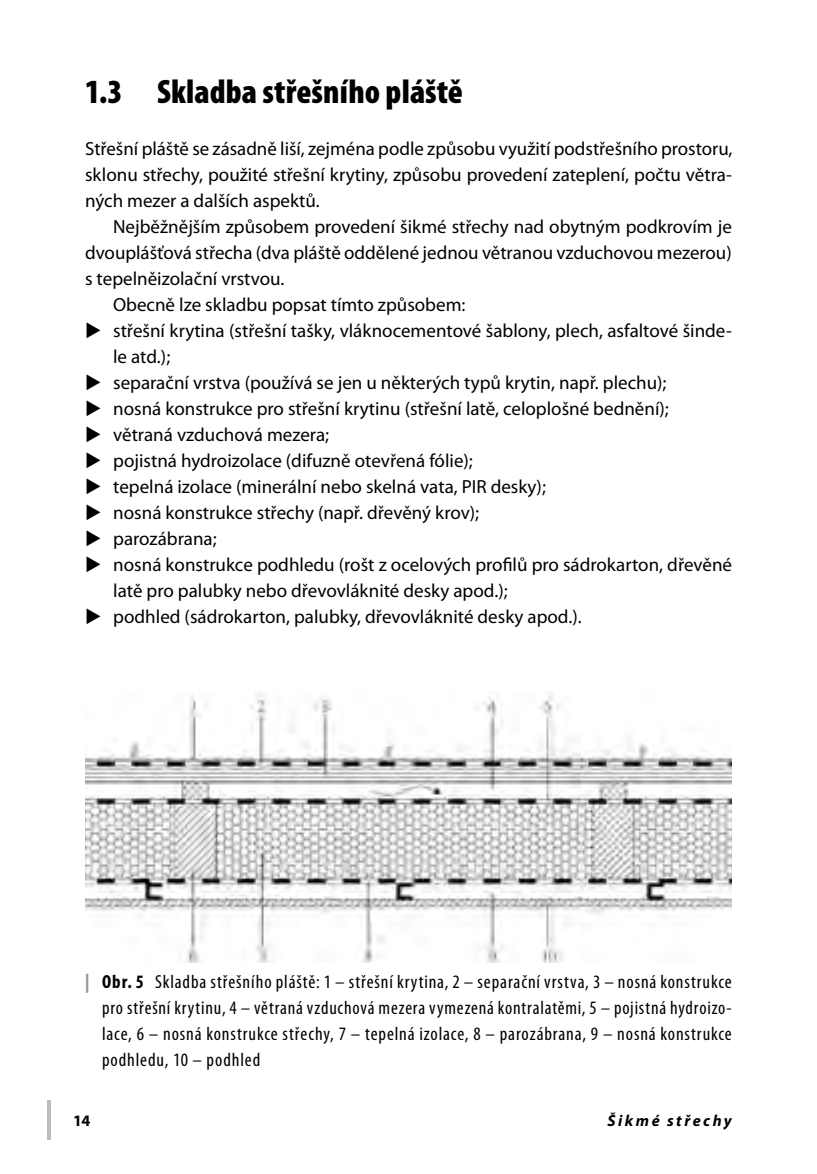
<style>
.page{position:relative;width:817px;height:1174px;background:#fff}
.page>*{position:absolute;margin:0;border:0;box-sizing:border-box;transform-origin:0 0}
.t1{font:900 condensed 34px "Myriad Pro";color:#000}
.t2{font:19px/26px "Myriad Pro";color:#000;text-align:justify}
.t3{font:condensed 19px/26px "Myriad Pro";letter-spacing:.045em;color:#000;text-align:justify}
.t4{font:italic 700 16px "Myriad Pro";letter-spacing:.155em;color:#000}
.t5{font:700 16px "Myriad Pro";color:#000}
.s1{font-weight:900;color:#939598}
.s2{font-weight:700}
</style>
<div class="page">
<hr style="left:47px;top:1100px;width:4px;height:39px;background:#bcbec0">
<img style="left:85px;top:692px;width:646px;height:270px">
<h1 class="t1" style="left:85px;top:70px;width:379px">1.3 Skladba střešního pláště</h1>
<p class="t2" style="left:85px;top:136px;width:648px">Střešní pláště se zásadně liší, zejména podle způsobu využití podstřešního prostoru, sklonu střechy, použité střešní krytiny, způsobu provedení zateplení, počtu větra&shy;ných mezer a dalších aspektů.</p>
<p class="t2" style="left:113px;top:213px;width:620px">Nejběžnějším způsobem provedení šikmé střechy nad obytným podkrovím je</p>
<p class="t2" style="left:85px;top:240px;width:648px">dvouplášťová střecha (dva pláště oddělené jednou větranou vzduchovou mezerou)</p>
<p class="t2" style="left:85px;top:266px;width:201px">s tepelněizolační vrstvou.</p>
<p class="t2" style="left:113px;top:292px;width:354px">Obecně lze skladbu popsat tímto způsobem:</p>
<p class="t2" style="left:113px;top:317px;width:620px">střešní krytina (střešní tašky, vláknocementové šablony, plech, asfaltové šinde-</p>
<p class="t2" style="left:113px;top:343px;width:59px">le atd.);</p>
<p class="t2" style="left:113px;top:369px;width:554px">separační vrstva (používá se jen u některých typů krytin, např. plechu);</p>
<p class="t2" style="left:113px;top:395px;width:557px">nosná konstrukce pro střešní krytinu (střešní latě, celoplošné bednění);</p>
<p class="t2" style="left:113px;top:421px;width:217px">větraná vzduchová mezera;</p>
<p class="t2" style="left:113px;top:447px;width:361px">pojistná hydroizolace (difuzně otevřená fólie);</p>
<p class="t2" style="left:113px;top:473px;width:434px">tepelná izolace (minerální nebo skelná vata, PIR desky);</p>
<p class="t2" style="left:113px;top:499px;width:367px">nosná konstrukce střechy (např. dřevěný krov);</p>
<p class="t2" style="left:113px;top:525px;width:105px">parozábrana;</p>
<p class="t2" style="left:113px;top:551px;width:620px">nosná konstrukce podhledu (rošt z ocelových profilů pro sádrokarton, dřevěné</p>
<p class="t2" style="left:113px;top:577px;width:396px">latě pro palubky nebo dřevovláknité desky apod.);</p>
<p class="t2" style="left:113px;top:603px;width:470px">podhled (sádrokarton, palubky, dřevovláknité desky apod.).</p>
<p class="t3" style="left:102px;top:968px;width:631px;text-indent:-17px"><span class="s1">|</span> <span class="s2">Obr. 5</span> Skladba střešního pláště: 1 – střešní krytina, 2 – separační vrstva, 3 – nosná konstrukce pro střešní krytinu, 4 – větraná vzduchová mezera vymezená kontralatěmi, 5 – pojistná hydroizo&shy;lace, 6 – nosná konstrukce střechy, 7 – tepelná izolace, 8 – parozábrana, 9 – nosná konstrukce podhledu, 10 – podhled</p>
<p class="t5" style="left:73px;top:1110px;width:19px">14</p>
<p class="t4" style="left:607px;top:1110px;width:126px">Šikmé střechy</p>
</div>
